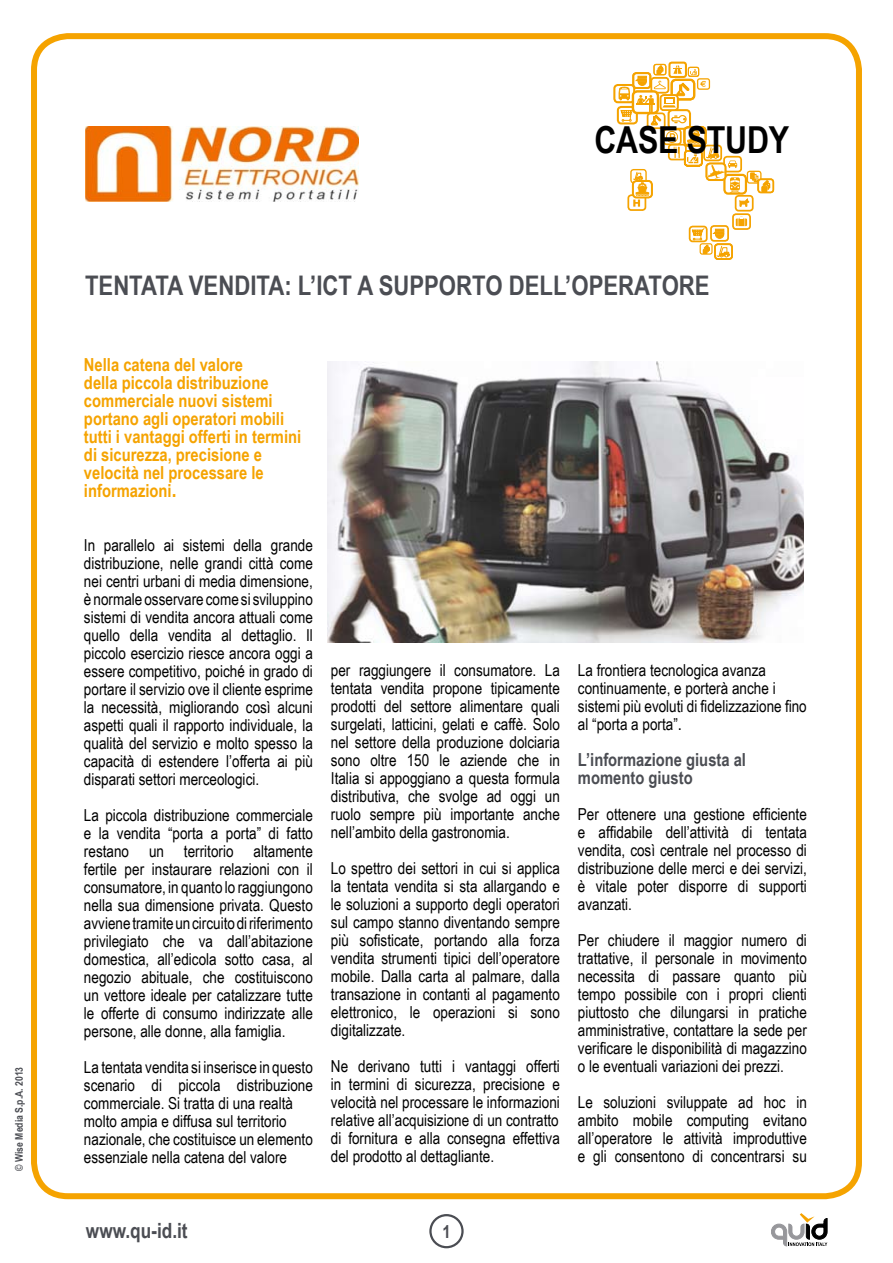
<style>
.page{position:relative;width:893px;height:1263px;background:#fff}
.page>*{position:absolute;margin:0;border:0;box-sizing:border-box;transform-origin:0 0}
.t1{font:700 37.2px "Arial Narrow";letter-spacing:-.005em;color:#000}
.t2{font:700 27px "Arial Narrow";color:#4b4d53}
.t3{font:700 21px "Arial Narrow";color:#4b4d53}
.t4{font:700 18px/18px "Arial Narrow";color:#f5a300}
.t5{font:700 18px/18px "Arial Narrow";color:#4b4d53}
.t6{font:16.5px/18px "Arial Narrow";color:#000;text-align:justify}
.t7{font:700 10.5px "Arial Narrow";color:#4b4d53}
.s1{font-size:21px}
.s2{font-size:18px}
</style>
<div class="page">
<div style="left:31px;top:33px;width:831px;height:1166px;border:6px solid #f5a300;border-radius:34px"></div>
<div style="left:714px;top:243px;width:19px;height:17px;border:2px solid #f5a300;border-radius:3px"></div>
<div style="left:668px;top:62px;width:19px;height:16px;border:2px solid #f5a300;border-radius:2px"></div>
<div style="left:653px;top:64px;width:13px;height:11px;border:1px solid #f5a300;border-radius:2px"></div>
<div style="left:757px;top:178px;width:17px;height:15px;border:2px solid #f5a300;border-radius:3px"></div>
<svg style="left:613px;top:65px;width:157px;height:193px"></svg>
<div style="left:429px;top:1214px;width:35px;height:34px;border:2px solid #4b4d53;border-radius:50%"></div>
<svg style="left:771px;top:1213px;width:56px;height:33px"></svg>
<img style="left:85px;top:126px;width:273px;height:75px">
<img style="left:327px;top:361px;width:477px;height:282px">
<p class="t7" style="left:13px;top:1171px;width:105px;rotate:-90deg">© Wise Media S.p.A. 2013</p>
<h1 class="t1" style="left:594px;top:118px;width:196px">CASE STUDY</h1>
<h2 class="t2" style="left:85px;top:270px;width:439px">TENTATA VENDITA: L’ICT a su pporto dell</h2>
<h2 class="t2" style="left:565px;top:270px;width:143px">’operatore</h2>
<p class="t4" style="left:84px;top:355px;width:219px">Nella catena del valore<br>della piccola distribuzione commerciale nuovi sistemi portano agli operatori mobili tutti i vantaggi offerti in termini di sicurezza, precisione e velocità nel processare le informazioni<span class="s1">.</span></p>
<p class="t6" style="left:84px;top:536px;width:230px">In parallelo ai sistemi della grande distribuzione, nelle grandi città come nei centri urbani di media dimensione, è normale osservare come si sviluppino sistemi di vendita ancora attuali come quello della vendita al dettaglio. Il piccolo esercizio riesce ancora oggi a essere competitivo, poiché in grado di portare il servizio ove il cliente esprime la necessità, migliorando così alcuni aspetti quali il rapporto individuale, la qualità del servizio e molto spesso la capacità di estendere l’offerta ai più disparati settori merceologici.</p>
<p class="t6" style="left:84px;top:806px;width:230px">La piccola distribuzione commerciale e la vendita “porta a porta” di fatto restano un territorio altamente fertile per instaurare relazioni con il consumatore, in quanto lo raggiungono nella sua dimensione privata. Questo avviene tramite un circuito di riferimento privilegiato che va dall’abitazione domestica, all’edicola sotto casa, al negozio abituale, che costituiscono un vettore ideale per catalizzare tutte le offerte di consumo indirizzate alle persone, alle donne, alla famiglia.</p>
<p class="t6" style="left:84px;top:1058px;width:230px;text-align:left">La tentata vendita si inserisce in questo scenario di piccola distribuzione commerciale. Si tratta di una realtà molto ampia e diffusa sul territorio nazionale, che costituisce un elemento essenziale nella catena del valore</p>
<p class="t6" style="left:331px;top:661px;width:230px">per raggiungere il consumatore. La tentata vendita propone tipicamente prodotti del settore alimentare quali surgelati, latticini, gelati e caffè. Solo nel settore della produzione dolciaria sono oltre 150 le aziende che in Italia si appoggiano a questa formula distributiva, che svolge ad oggi un ruolo sempre più importante anche nell’ambito della gastronomia.</p>
<p class="t6" style="left:331px;top:859px;width:230px">Lo spettro dei settori in cui si applica la tentata vendita si sta allargando e le soluzioni a supporto degli operatori sul campo stanno diventando sempre più sofisticate, portando alla forza vendita strumenti tipici dell’operatore mobile. Dalla carta al palmare, dalla transazione in contanti al pagamento elettronico, le operazioni si sono digitalizzate.</p>
<p class="t6" style="left:331px;top:1057px;width:230px">Ne derivano tutti i vantaggi offerti in termini di sicurezza, precisione e velocità nel processare le informazioni relative all’acquisizione di un contratto di fornitura e alla consegna effettiva del prodotto al dettagliante.</p>
<p class="t6" style="left:578px;top:661px;width:230px;text-align:left">La frontiera tecnologica avanza continuamente, e porterà anche i sistemi più evoluti di fidelizzazione fino al “porta a porta”<span class="s2">.</span></p>
<p class="t5" style="left:578px;top:751px;width:170px">L’informazione giusta al momento giusto</p>
<p class="t6" style="left:578px;top:805px;width:230px">Per ottenere una gestione efficiente e affidabile dell’attività di tentata vendita, così centrale nel processo di distribuzione delle merci e dei servizi, è vitale poter disporre di supporti avanzati.</p>
<p class="t6" style="left:578px;top:931px;width:230px">Per chiudere il maggior numero di trattative, il personale in movimento necessita di passare quanto più tempo possibile con i propri clienti piuttosto che dilungarsi in pratiche amministrative, contattare la sede per verificare le disponibilità di magazzino o le eventuali variazioni dei prezzi.</p>
<p class="t6" style="left:578px;top:1093px;width:230px">Le soluzioni sviluppate ad hoc in ambito mobile computing evitano all’operatore le attività improduttive e gli consentono di concentrarsi su</p>
<p class="t3" style="left:86px;top:1218px;width:103px">www.qu-id.it</p>
<p class="t5" style="left:442px;top:1222px;width:10px">1</p>
</div>
